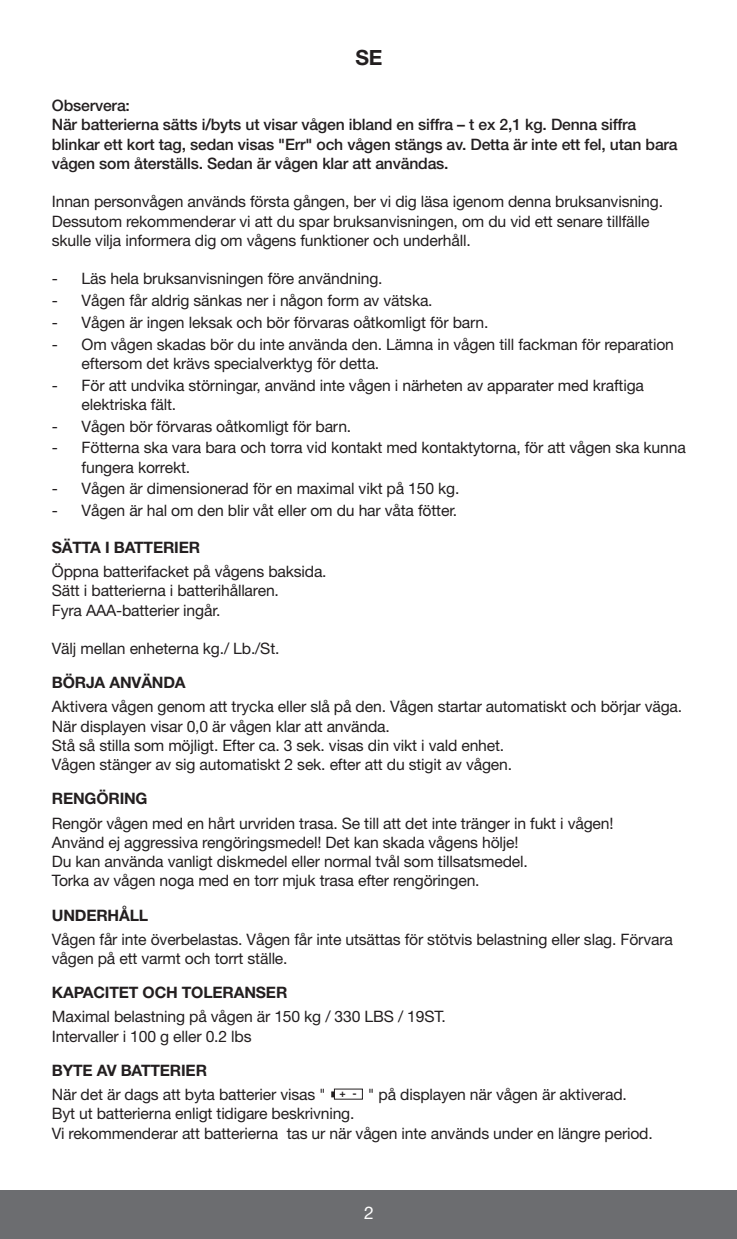
<style>
.page{position:relative;width:737px;height:1239px;background:#fff}
.page>*{position:absolute;margin:0;border:0;box-sizing:border-box;transform-origin:0 0}
.t1{font:700 21px "Helvetica Neue";color:#231f20}
.t2{font:17.5px "Helvetica Neue";color:#fff}
.t3{font:15.75px/19.2px "Helvetica Neue";letter-spacing:-.01em;color:#231f20}
.t4{font:500 15.75px/19.2px "Helvetica Neue";letter-spacing:-.01em;color:#231f20}
.t5{font:700 15.75px "Helvetica Neue";letter-spacing:-.01em;color:#231f20}
.t6{font:700 10.5px "Helvetica Neue";color:#231f20}
</style>
<div class="page">
<svg style="left:0;top:1088px;width:737px;height:150px"></svg>
<h1 class="t1" style="left:355px;top:50px;width:29px">SE</h1>
<p class="t4" style="left:52px;top:97px;width:627px">Observera:<br>När batterierna sätts i/byts ut visar vågen ibland en siffra – t ex 2,1 kg. Denna siffra blinkar ett kort tag, sedan visas "Err" och vågen stängs av. Detta är inte ett fel, utan bara vågen som återställs. Sedan är vågen klar att användas.</p>
<p class="t3" style="left:52px;top:194px;width:612px">Innan personvågen används första gången, ber vi dig läsa igenom denna bruksanvisning.<br>Dessutom rekommenderar vi att du spar bruksanvisningen, om du vid ett senare tillfälle skulle vilja informera dig om vågens funktioner och underhåll.</p>
<p class="t3" style="left:52px;top:271px;width:332px">- Läs hela bruksanvisningen före användning.</p>
<p class="t3" style="left:52px;top:292px;width:382px">- Vågen får aldrig sänkas ner i någon form av vätska.</p>
<p class="t3" style="left:52px;top:314px;width:438px">- Vågen är ingen leksak och bör förvaras oåtkomligt för barn.</p>
<p class="t3" style="left:82px;top:336px;width:594px;text-indent:-30px">- Om vågen skadas bör du inte använda den. Lämna in vågen till fackman för reparation eftersom det krävs specialverktyg för detta.</p>
<p class="t3" style="left:82px;top:377px;width:564px;text-indent:-30px">- För att undvika störningar, använd inte vågen i närheten av apparater med kraftiga elektriska fält.</p>
<p class="t3" style="left:52px;top:418px;width:301px">- Vågen bör förvaras oåtkomligt för barn.</p>
<p class="t3" style="left:82px;top:439px;width:605px;text-indent:-30px">- Fötterna ska vara bara och torra vid kontakt med kontaktytorna, för att vågen ska kunna fungera korrekt.</p>
<p class="t3" style="left:52px;top:480px;width:409px">- Vågen är dimensionerad för en maximal vikt på 150 kg.</p>
<p class="t3" style="left:52px;top:502px;width:407px">- Vågen är hal om den blir våt eller om du har våta fötter.</p>
<p class="t5" style="left:52px;top:541px;width:150px">SÄTTA I BATTERIER</p>
<p class="t3" style="left:52px;top:563px;width:276px">Öppna batterifacket på vågens baksida.<br>Sätt i batterierna i batterihållaren.<br>Fyra AAA-batterier ingår.</p>
<p class="t3" style="left:52px;top:640px;width:229px">Välj mellan enheterna kg./ Lb./St.</p>
<p class="t5" style="left:52px;top:677px;width:135px">BÖRJA ANVÄNDA</p>
<p class="t3" style="left:52px;top:698px;width:632px">Aktivera vågen genom att trycka eller slå på den. Vågen startar automatiskt och börjar väga.<br>När displayen visar 0,0 är vågen klar att använda.<br>Stå så stilla som möjligt. Efter ca. 3 sek. visas din vikt i vald enhet.<br>Vågen stänger av sig automatiskt 2 sek. efter att du stigit av vågen.</p>
<p class="t5" style="left:52px;top:793px;width:97px">RENGÖRING</p>
<p class="t3" style="left:52px;top:814px;width:563px">Rengör vågen med en hårt urvriden trasa. Se till att det inte tränger in fukt i vågen!<br>Använd ej aggressiva rengöringsmedel! Det kan skada vågens hölje!<br>Du kan använda vanligt diskmedel eller normal tvål som tillsatsmedel.<br>Torka av vågen noga med en torr mjuk trasa efter rengöringen.</p>
<p class="t5" style="left:52px;top:909px;width:98px">UNDERHÅLL</p>
<p class="t3" style="left:52px;top:931px;width:622px">Vågen får inte överbelastas. Vågen får inte utsättas för stötvis belastning eller slag. Förvara vågen på ett varmt och torrt ställe.</p>
<p class="t5" style="left:52px;top:986px;width:237px">KAPACITET OCH TOLERANSER</p>
<p class="t3" style="left:52px;top:1008px;width:395px">Maximal belastning på vågen är 150 kg / 330 LBS / 19ST.<br>Intervaller i 100 g eller 0.2 lbs</p>
<p class="t5" style="left:52px;top:1064px;width:157px">BYTE AV BATTERIER</p>
<p class="t3" style="left:52px;top:1086px;width:275px">När det är dags att byta batterier visas "</p>
<p class="t3" style="left:368px;top:1086px;width:260px">" på displayen när vågen är aktiverad.</p>
<p class="t3" style="left:52px;top:1105px;width:602px">Byt ut batterierna enligt tidigare beskrivning.<br>Vi rekommenderar att batterierna tas ur när vågen inte används under en längre period.</p>
<p class="t6" style="left:339px;top:1089px;width:19px">+ -</p>
<p class="t2" style="left:364px;top:1206px;width:11px">2</p>
</div>
